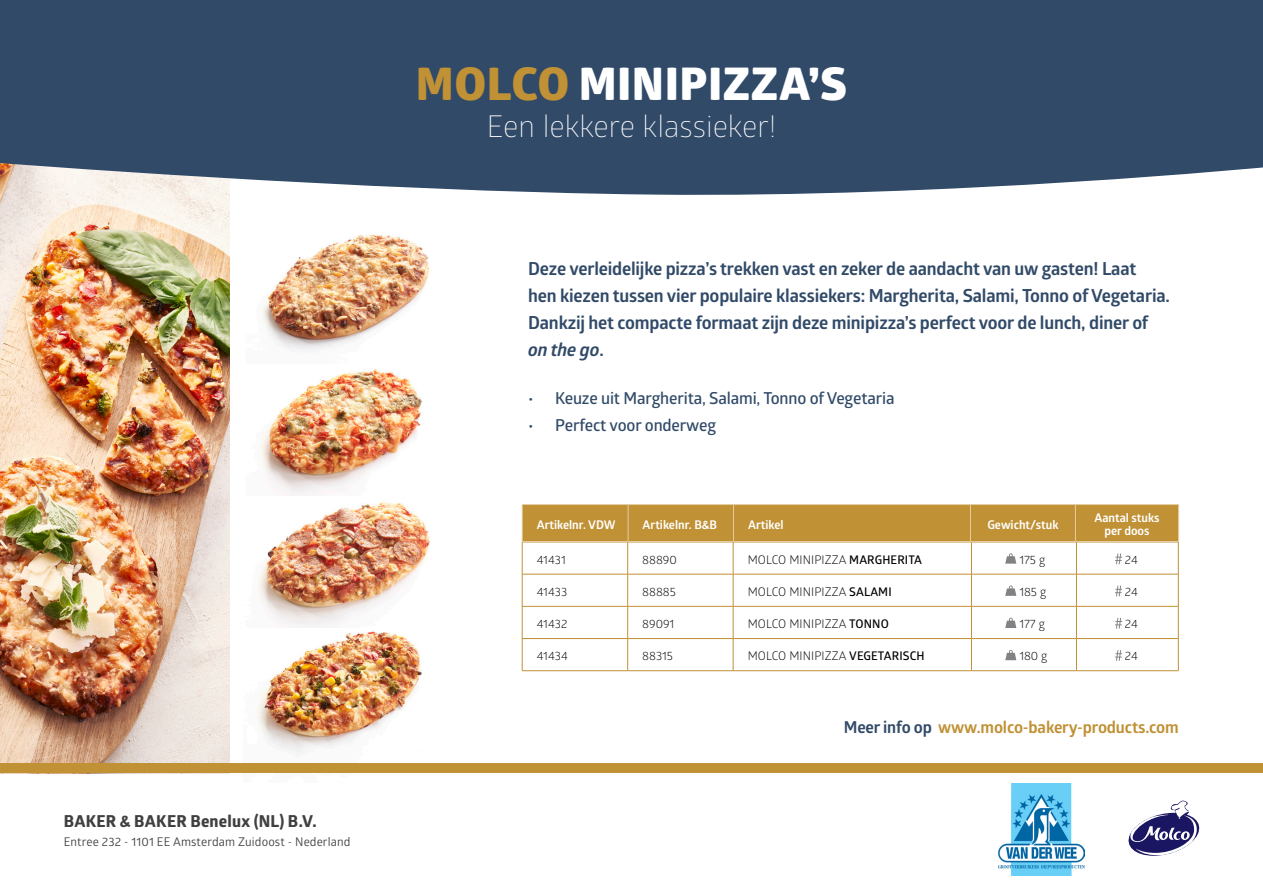
<style>
.page{position:relative;width:1263px;height:893px;background:#fff}
.page>*{position:absolute;margin:0;border:0;box-sizing:border-box;transform-origin:0 0}
.t1{font:800 45px "Glober";letter-spacing:.025em;color:#fff}
.t2{font:300 30px "Glober";color:#fff}
.Waldkorn{font:700 18px/27px "Glober";letter-spacing:-.01em;color:#314a68}
.t3{font:600 16.5px "Glober";letter-spacing:-.01em;color:#314a68}
.Waldkorn-2{font:700 16.5px "Glober";letter-spacing:-.01em;color:#c09135}
.t4{font:800 16.5px "Glober";letter-spacing:.015em;color:#404040}
.t5{font:700 12px "Glober";color:#fff}
.t6{font:12px "Glober";letter-spacing:.01em;color:#404040}
.t7{font:11.85px "Glober";color:#000}
.s1{color:#c09135}
.s2{font-style:italic}
.s3{font-weight:600}
.s4{color:#314a68}
</style>
<div class="page">
<img style="left:0;top:198px;width:230px;height:565px">
<svg style="left:0;top:0;width:1263px;height:198px;background:#3f5672"></svg>
<img style="left:262px;top:234px;width:168px;height:117px">
<img style="left:261px;top:369px;width:161px;height:125px">
<img style="left:259px;top:502px;width:171px;height:124px">
<img style="left:257px;top:631px;width:165px;height:122px">
<hr style="left:522px;top:542px;width:106px;height:1px;background:#c09135">
<hr style="left:522px;top:542px;width:1px;height:32px;background:#c09135">
<hr style="left:628px;top:542px;width:105px;height:1px;background:#c09135">
<hr style="left:627px;top:542px;width:1px;height:32px;background:#c09135">
<hr style="left:733px;top:542px;width:238px;height:1px;background:#c09135">
<hr style="left:733px;top:542px;width:1px;height:32px;background:#c09135">
<hr style="left:971px;top:542px;width:105px;height:1px;background:#c09135">
<hr style="left:971px;top:542px;width:1px;height:32px;background:#c09135">
<hr style="left:1076px;top:542px;width:102px;height:1px;background:#c09135">
<hr style="left:1076px;top:542px;width:1px;height:32px;background:#c09135">
<hr style="left:1178px;top:542px;width:1px;height:32px;background:#c09135">
<hr style="left:522px;top:574px;width:106px;height:1px;background:#c09135">
<hr style="left:522px;top:574px;width:1px;height:32px;background:#c09135">
<hr style="left:628px;top:574px;width:105px;height:1px;background:#c09135">
<hr style="left:627px;top:574px;width:1px;height:32px;background:#c09135">
<hr style="left:733px;top:574px;width:238px;height:1px;background:#c09135">
<hr style="left:733px;top:574px;width:1px;height:32px;background:#c09135">
<hr style="left:971px;top:574px;width:105px;height:1px;background:#c09135">
<hr style="left:971px;top:574px;width:1px;height:32px;background:#c09135">
<hr style="left:1076px;top:574px;width:102px;height:1px;background:#c09135">
<hr style="left:1076px;top:574px;width:1px;height:32px;background:#c09135">
<hr style="left:1178px;top:574px;width:1px;height:32px;background:#c09135">
<hr style="left:522px;top:606px;width:106px;height:1px;background:#c09135">
<hr style="left:522px;top:607px;width:1px;height:31px;background:#c09135">
<hr style="left:628px;top:606px;width:105px;height:1px;background:#c09135">
<hr style="left:627px;top:607px;width:1px;height:31px;background:#c09135">
<hr style="left:733px;top:606px;width:238px;height:1px;background:#c09135">
<hr style="left:733px;top:607px;width:1px;height:31px;background:#c09135">
<hr style="left:971px;top:606px;width:105px;height:1px;background:#c09135">
<hr style="left:971px;top:607px;width:1px;height:31px;background:#c09135">
<hr style="left:1076px;top:606px;width:102px;height:1px;background:#c09135">
<hr style="left:1076px;top:607px;width:1px;height:31px;background:#c09135">
<hr style="left:1178px;top:607px;width:1px;height:31px;background:#c09135">
<hr style="left:522px;top:638px;width:106px;height:1px;background:#c09135">
<hr style="left:522px;top:639px;width:1px;height:31px;background:#c09135">
<hr style="left:628px;top:638px;width:105px;height:1px;background:#c09135">
<hr style="left:627px;top:639px;width:1px;height:31px;background:#c09135">
<hr style="left:733px;top:638px;width:238px;height:1px;background:#c09135">
<hr style="left:733px;top:639px;width:1px;height:31px;background:#c09135">
<hr style="left:971px;top:638px;width:105px;height:1px;background:#c09135">
<hr style="left:971px;top:639px;width:1px;height:31px;background:#c09135">
<hr style="left:1076px;top:638px;width:102px;height:1px;background:#c09135">
<hr style="left:1076px;top:639px;width:1px;height:31px;background:#c09135">
<hr style="left:1178px;top:639px;width:1px;height:31px;background:#c09135">
<hr style="left:522px;top:670px;width:106px;height:1px;background:#c09135">
<hr style="left:628px;top:670px;width:105px;height:1px;background:#c09135">
<hr style="left:733px;top:670px;width:238px;height:1px;background:#c09135">
<hr style="left:971px;top:670px;width:105px;height:1px;background:#c09135">
<hr style="left:1076px;top:670px;width:102px;height:1px;background:#c09135">
<svg style="left:1005px;top:553px;width:11px;height:11px"></svg>
<svg style="left:1115px;top:553px;width:7px;height:11px"></svg>
<svg style="left:1005px;top:585px;width:11px;height:11px"></svg>
<svg style="left:1115px;top:586px;width:7px;height:10px"></svg>
<svg style="left:1005px;top:618px;width:11px;height:10px"></svg>
<svg style="left:1115px;top:618px;width:7px;height:11px"></svg>
<svg style="left:1005px;top:650px;width:11px;height:10px"></svg>
<svg style="left:1115px;top:650px;width:7px;height:11px"></svg>
<div style="left:523px;top:505px;width:655px;height:36px;background:#c09135"></div>
<hr style="left:733px;top:505px;width:1px;height:36px;background:#e5cca3">
<hr style="left:970px;top:505px;width:1px;height:36px;background:#e5cca3">
<hr style="left:1075px;top:505px;width:1px;height:36px;background:#e5cca3">
<hr style="left:628px;top:505px;width:1px;height:36px;background:#e5cca3">
<hr style="left:522px;top:504px;width:106px;height:1px;background:#e5cca3">
<hr style="left:522px;top:505px;width:1px;height:36px;background:#e5cca3">
<hr style="left:628px;top:504px;width:105px;height:1px;background:#e5cca3">
<hr style="left:733px;top:504px;width:237px;height:1px;background:#e5cca3">
<hr style="left:970px;top:504px;width:105px;height:1px;background:#e5cca3">
<hr style="left:1075px;top:504px;width:104px;height:1px;background:#e5cca3">
<hr style="left:1178px;top:505px;width:1px;height:36px;background:#e5cca3">
<hr style="left:522px;top:541px;width:106px;height:1px;background:#e5cca3">
<hr style="left:628px;top:541px;width:105px;height:1px;background:#e5cca3">
<hr style="left:733px;top:541px;width:237px;height:1px;background:#e5cca3">
<hr style="left:970px;top:541px;width:105px;height:1px;background:#e5cca3">
<hr style="left:1075px;top:541px;width:104px;height:1px;background:#e5cca3">
<svg style="left:1128px;top:801px;width:71px;height:55px"></svg>
<div style="left:0;top:763px;width:1263px;height:10px;background:#c09135"></div>
<img style="left:999px;top:783px;width:86px;height:92px">
<p class="t4" style="left:64px;top:809px;width:254px">BAKER &amp; BAKER Benelux (NL) B.V.</p>
<p class="t6" style="left:64px;top:834px;width:288px">Entree 232 - 1101 EE Amsterdam Zuidoost - Nederland</p>
<p class="t1" style="left:416px;top:50px;width:432px"><span class="s1">MOLCO</span> MINIPIZZA’S</p>
<p class="t2" style="left:487px;top:107px;width:291px">Een lekkere klassieker!</p>
<p class="Waldkorn" style="left:528px;top:254px;width:643px">Deze verleidelijke pizza’s trekken vast en zeker de aandacht van uw gasten! Laat<br>hen kiezen tussen vier populaire klassiekers: Margherita, Salami, Tonno of Vegetaria.<br>Dankzij het compacte formaat zijn deze minipizza’s perfect voor de lunch, diner of <span class="s2">on the go</span>.</p>
<p class="t3" style="left:528px;top:386px;width:368px">• Keuze uit Margherita, Salami, Tonno of Vegetaria</p>
<p class="t3" style="left:528px;top:413px;width:189px">• Perfect voor onderweg</p>
<p class="t5" style="left:537px;top:516px;width:80px">Artikelnr. VDW</p>
<p class="t5" style="left:642px;top:516px;width:76px">Artikelnr. B&amp;B</p>
<p class="t5" style="left:748px;top:516px;width:37px">Artikel</p>
<p class="t5" style="left:987px;top:516px;width:73px">Gewicht/stuk</p>
<p class="t5" style="left:1094px;top:509px;width:67px">Aantal stuks</p>
<p class="t5" style="left:1104px;top:523px;width:47px">per doos</p>
<p class="t7" style="left:537px;top:551px;width:31px">41431</p>
<p class="t7" style="left:642px;top:551px;width:36px">88890</p>
<p class="t7" style="left:748px;top:551px;width:176px">MOLCO MINIPIZZA <span class="s3">MARGHERITA</span></p>
<p class="t7" style="left:1019px;top:551px;width:27px">175 g</p>
<p class="t7" style="left:1125px;top:551px;width:14px">24</p>
<p class="t7" style="left:537px;top:584px;width:32px">41433</p>
<p class="t7" style="left:642px;top:584px;width:35px">88885</p>
<p class="t7" style="left:748px;top:584px;width:145px">MOLCO MINIPIZZA <span class="s3">SALAMI</span></p>
<p class="t7" style="left:1019px;top:584px;width:28px">185 g</p>
<p class="t7" style="left:1125px;top:584px;width:14px">24</p>
<p class="t7" style="left:537px;top:616px;width:32px">41432</p>
<p class="t7" style="left:642px;top:616px;width:34px">89091</p>
<p class="t7" style="left:748px;top:616px;width:143px">MOLCO MINIPIZZA <span class="s3">TONNO</span></p>
<p class="t7" style="left:1019px;top:616px;width:27px">177 g</p>
<p class="t7" style="left:1125px;top:616px;width:14px">24</p>
<p class="t7" style="left:537px;top:648px;width:33px">41434</p>
<p class="t7" style="left:642px;top:648px;width:32px">88315</p>
<p class="t7" style="left:748px;top:648px;width:178px">MOLCO MINIPIZZA <span class="s3">VEGETARISCH</span></p>
<p class="t7" style="left:1019px;top:648px;width:30px">180 g</p>
<p class="t7" style="left:1125px;top:648px;width:14px">24</p>
<p class="Waldkorn-2" style="left:844px;top:715px;width:336px"><span class="s4">Meer info op</span> www.molco-bakery-products.com</p>
</div>
